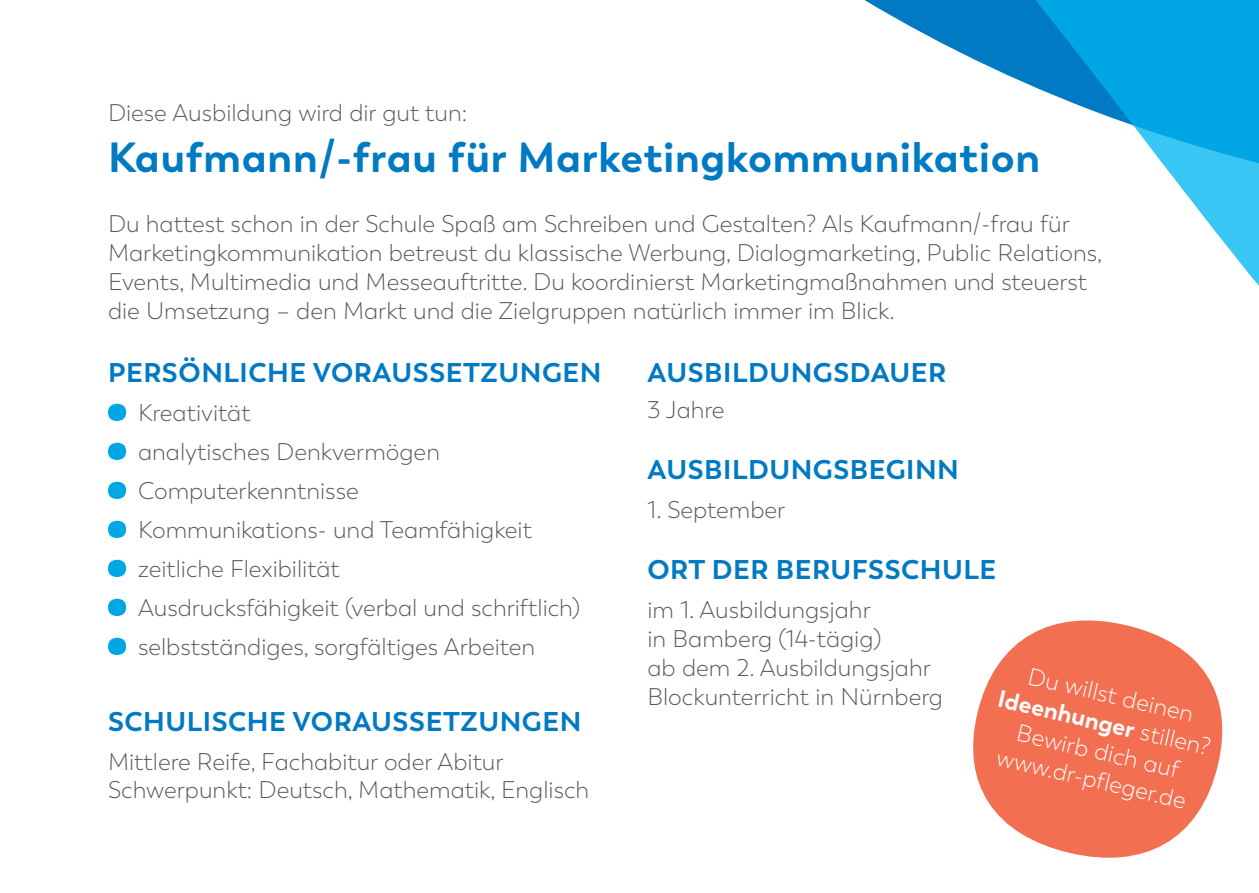
<style>
.page{position:relative;width:1259px;height:893px;background:#fff}
.page>*{position:absolute;margin:0;border:0;box-sizing:border-box;transform-origin:0 0}
.t1{font:700 42px "Boston";letter-spacing:.02em;color:#007ac2}
.t2{font:700 27px "Boston";letter-spacing:.02em;color:#007ac2}
.t3{font:300 24px/28.8px "Boston";color:#57585a}
.t4{font:300 24px/28.8px "Boston";color:#fff;text-align:center}
.s1{font-weight:700}
</style>
<div class="page">
<svg style="left:864px;top:0;width:395px;height:286px"></svg>
<div style="left:108px;top:404px;width:18px;height:17px;background:#00a7e4;border-radius:50%"></div>
<div style="left:108px;top:443px;width:18px;height:17px;background:#00a7e4;border-radius:50%"></div>
<div style="left:108px;top:482px;width:18px;height:17px;background:#00a7e4;border-radius:50%"></div>
<div style="left:108px;top:521px;width:18px;height:17px;background:#00a7e4;border-radius:50%"></div>
<div style="left:108px;top:560px;width:18px;height:17px;background:#00a7e4;border-radius:50%"></div>
<div style="left:108px;top:599px;width:18px;height:17px;background:#00a7e4;border-radius:50%"></div>
<div style="left:108px;top:638px;width:18px;height:17px;background:#00a7e4;border-radius:50%"></div>
<svg style="left:973px;top:620px;width:250px;height:238px;fill:#f36f51"></svg>
<p class="t3" style="left:108px;top:99px;width:361px">Diese Ausbildung wird dir gut tun:</p>
<h1 class="t1" style="left:108px;top:131px;width:933px">Kaufmann/-frau für Marketingkommunikation</h1>
<p class="t3" style="left:108px;top:210px;width:995px">Du hattest schon in der Schule Spaß am Schreiben und Gestalten? Als Kaufmann/-frau für Marketingkommunikation betreust du klassische Werbung, Dialogmarketing, Public Relations, Events, Multimedia und Messeauftritte. Du koordinierst Marketingmaßnahmen und steuerst die Umsetzung – den Markt und die Zielgruppen natürlich immer im Blick.</p>
<p class="t2" style="left:108px;top:356px;width:495px">PERSÖNLICHE VORAUSSETZUNGEN</p>
<p class="t3" style="left:138px;top:394px;width:443px;line-height:39px">Kreativität<br>analytisches Denkvermögen<br>Computerkenntnisse<br>Kommunikations- und Teamfähigkeit zeitliche Flexibilität<br>Ausdrucksfähigkeit (verbal und schriftlich) selbstständiges, sorgfältiges Arbeiten</p>
<p class="t2" style="left:647px;top:356px;width:300px">AUSBILDUNGSDAUER</p>
<p class="t3" style="left:647px;top:396px;width:79px">3 Jahre</p>
<p class="t2" style="left:647px;top:453px;width:313px">AUSBILDUNGSBEGINN</p>
<p class="t3" style="left:647px;top:496px;width:139px">1. September</p>
<p class="t2" style="left:647px;top:553px;width:350px">ORT DER BERUFSSCHULE</p>
<p class="t3" style="left:647px;top:596px;width:297px">im 1. Ausbildungsjahr<br>in Bamberg (14-tägig)<br>ab dem 2. Ausbildungsjahr<br>Blockunterricht in Nürnberg</p>
<p class="t4" style="left:1008px;top:657px;width:219px;rotate:13deg">Du willst deinen<br><span class="s1">Ideenhunger</span> stillen?<br>Bewirb dich auf www.dr-pfl eger.de</p>
<p class="t2" style="left:108px;top:704px;width:475px">SCHULISCHE VORAUSSETZUNGEN</p>
<p class="t3" style="left:108px;top:747px;width:483px">Mittlere Reife, Fachabitur oder Abitur<br>Schwerpunkt: Deutsch, Mathematik, Englisch</p>
</div>
